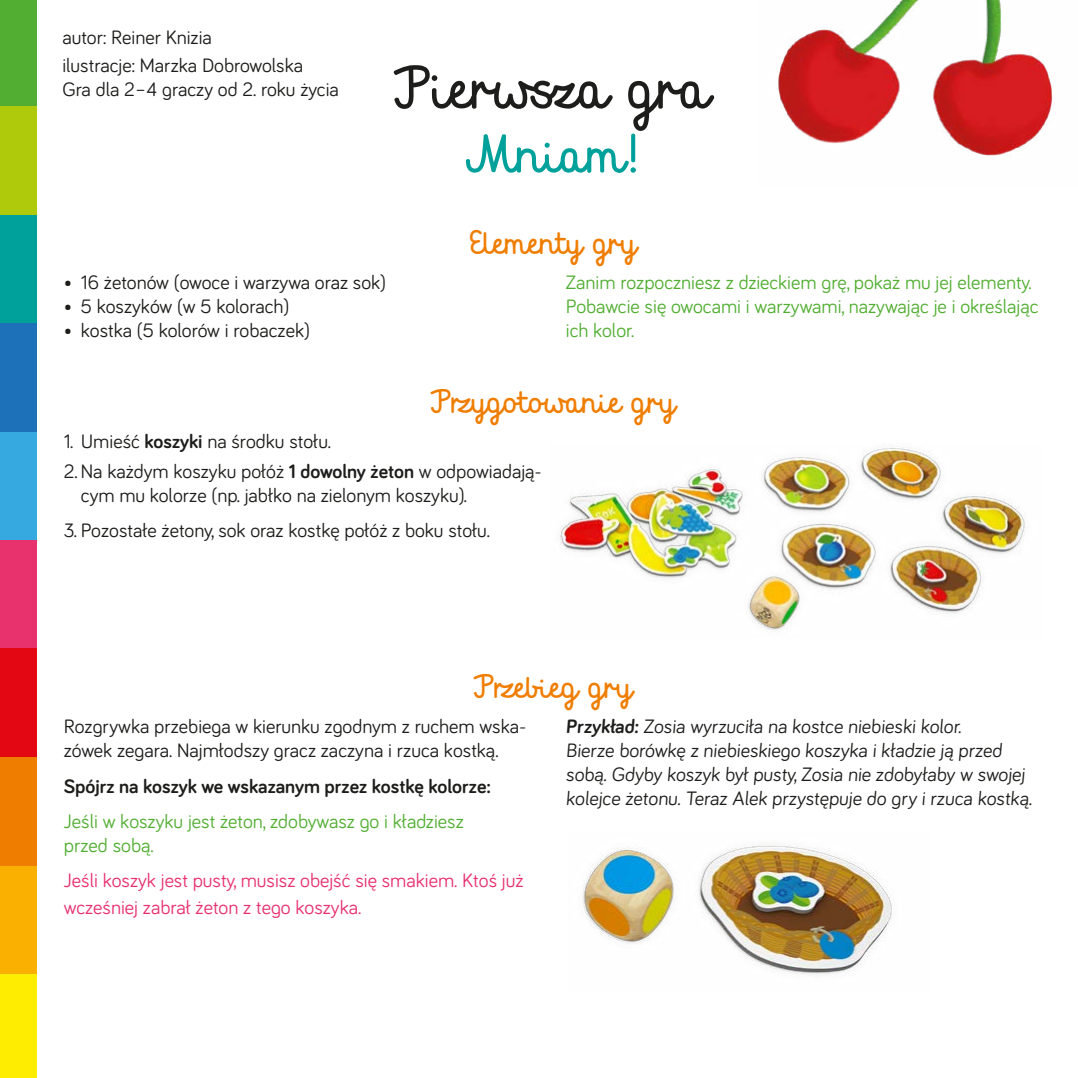
<style>
.page{position:relative;width:1078px;height:1078px;background:#fff}
.page>*{position:absolute;margin:0;border:0;box-sizing:border-box;transform-origin:0 0}
.t1{font:57.8px "Mrs White";letter-spacing:.01em;color:#1d1d1b}
.t2{font:52px "Mrs White";color:#00a19a}
.t3{font:32px "Mrs White";color:#ef7d00}
.t4{font:20px/24px "Bariol";color:#1d1d1b}
.t5{font:20px/24px "Bariol";color:#52ae32}
.t6{font:20px/26.4px "Bariol";color:#e8326e}
.t7{font:700 20px "Bariol";color:#1d1d1b}
.s1{font-weight:700}
</style>
<div class="page">
<div style="left:0;top:865px;width:37px;height:108px;background:#f9b000"></div>
<div style="left:0;top:756px;width:37px;height:109px;background:#ef7d00"></div>
<div style="left:0;top:539px;width:37px;height:109px;background:#e8326e"></div>
<div style="left:0;top:431px;width:37px;height:108px;background:#36a9e1"></div>
<div style="left:0;top:323px;width:37px;height:108px;background:#1d71b8"></div>
<div style="left:0;top:214px;width:37px;height:109px;background:#00a19a"></div>
<div style="left:0;top:106px;width:37px;height:108px;background:#afca0b"></div>
<div style="left:0;top:0;width:37px;height:106px;background:#52ae32"></div>
<div style="left:0;top:973px;width:37px;height:104px;background:#ffed00"></div>
<div style="left:0;top:648px;width:37px;height:108px;background:#e30613"></div>
<img style="left:560px;top:448px;width:465px;height:183px">
<img style="left:778px;top:0;width:275px;height:156px">
<img style="left:581px;top:846px;width:311px;height:128px">
<p class="t4" style="left:62px;top:22px;width:242px;line-height:28px">autor: Reiner Knizia<br>ilustracje: Marzka Dobrowolska</p>
<p class="t4" style="left:62px;top:76px;width:278px">Gra dla 2–4 graczy od 2. roku życia</p>
<h1 class="t1" style="left:396px;top:50px;width:315px">Pierwsza gra</h1>
<h2 class="t2" style="left:467px;top:120px;width:172px">Mniam!</h2>
<p class="t4" style="left:64px;top:269px;width:324px">• 16 żetonów (owoce i warzywa oraz sok)</p>
<p class="t4" style="left:64px;top:293px;width:227px">• 5 koszyków (w 5 kolorach)</p>
<p class="t4" style="left:64px;top:317px;width:247px">• kostka (5 kolorów i robaczek)</p>
<h3 class="t3" style="left:470px;top:221px;width:168px">Elementy gry</h3>
<p class="t5" style="left:565px;top:269px;width:474px">Zanim rozpoczniesz z dzieckiem grę, pokaż mu jej elementy.<br>Pobawcie się owocami i warzywami, nazywając je i określając ich kolor.</p>
<h3 class="t3" style="left:432px;top:380px;width:245px">Przygotowanie gry</h3>
<p class="t4" style="left:64px;top:428px;width:269px">1. Umieść <span class="s1">koszyki</span> na środku stołu.</p>
<p class="t4" style="left:81px;top:458px;width:462px;text-indent:-17px">2. Na każdym koszyku połóż <span class="s1">1 dowolny żeton</span> w odpowiadają&shy;cym mu kolorze (np. jabłko na zielonym koszyku).</p>
<p class="t4" style="left:64px;top:517px;width:427px">3. Pozostałe żetony, sok oraz kostkę połóż z boku stołu.</p>
<h3 class="t3" style="left:475px;top:665px;width:159px">Przebieg gry</h3>
<p class="t4" style="left:64px;top:713px;width:464px">Rozgrywka przebiega w kierunku zgodnym z ruchem wska&shy;zówek zegara. Najmłodszy gracz zaczyna i rzuca kostką.</p>
<p class="t7" style="left:64px;top:772px;width:428px">Spójrz na koszyk we wskazanym przez kostkę kolorze:</p>
<p class="t5" style="left:64px;top:808px;width:401px">Jeśli w koszyku jest żeton, zdobywasz go i kładziesz przed sobą.</p>
<p class="t6" style="left:64px;top:866px;width:461px">Jeśli koszyk jest pusty, musisz obejść się smakiem. Ktoś już wcześniej zabrał żeton z tego koszyka.</p>
<p class="t4" style="left:565px;top:713px;width:469px"><span class="s1">Przykład:</span> Zosia wyrzuciła na kostce niebieski kolor.<br>Bierze borówkę z niebieskiego koszyka i kładzie ją przed sobą. Gdyby koszyk był pusty, Zosia nie zdobyłaby w swojej kolejce żetonu. Teraz Alek przystępuje do gry i rzuca kostką.</p>
</div>
